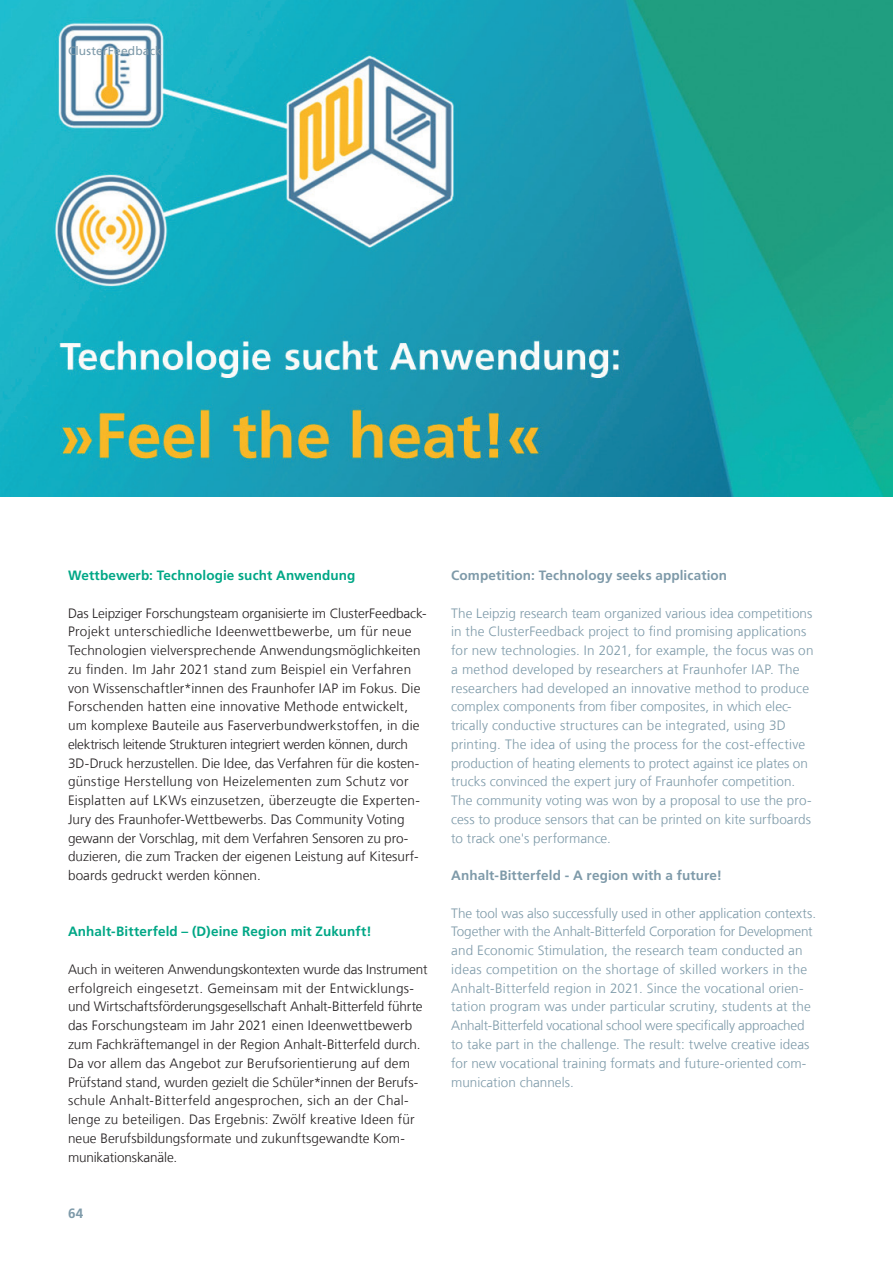
<style>
.page{position:relative;width:893px;height:1263px;background:#fff}
.page>*{position:absolute;margin:0;border:0;box-sizing:border-box;transform-origin:0 0}
.t1{font:300 13.5px/18.8px "Frutiger LT Com";letter-spacing:.01em;color:#231f20}
.t2{font:300 13.5px/18.8px "Frutiger LT Com";letter-spacing:.005em;color:#7e9aa9}
.t3{font:700 13.5px "Frutiger LT Com";letter-spacing:.01em;color:#00a786}
.t4{font:700 13.5px "Frutiger LT Com";letter-spacing:.01em;color:#7e9aa9}
.t5{font:12px "Frutiger LT Com";letter-spacing:.015em;color:#7e9aa9}
</style>
<div class="page">
<img style="left:0;top:0;width:893px;height:497px">
<p class="t5" style="left:68px;top:44px;width:95px">ClusterFeedback</p>
<p class="t3" style="left:68px;top:568px;width:289px">Wettbewerb: Technologie sucht Anwendung</p>
<p class="t1" style="left:68px;top:604px;width:360px">Das Leipziger Forschungsteam organisierte im ClusterFeedback-Projekt unterschiedliche Ideenwettbewerbe, um für neue Technologien vielversprechende Anwendungsmöglichkeiten zu finden. Im Jahr 2021 stand zum Beispiel ein Verfahren von Wissenschaftler*innen des Fraunhofer IAP im Fokus. Die Forschenden hatten eine innovative Methode entwickelt, um komplexe Bauteile aus Faserverbundwerkstoffen, in die elektrisch leitende Strukturen integriert werden können, durch 3D-Druck herzustellen. Die Idee, das Verfahren für die kosten&shy;günstige Herstellung von Heizelementen zum Schutz vor Eisplatten auf LKWs einzusetzen, überzeugte die Experten-Jury des Fraunhofer-Wettbewerbs. Das Community Voting gewann der Vorschlag, mit dem Verfahren Sensoren zu pro&shy;duzieren, die zum Tracken der eigenen Leistung auf Kitesurf&shy;boards gedruckt werden können.</p>
<p class="t3" style="left:68px;top:924px;width:305px">Anhalt-Bitterfeld – (D)eine Region mit Zukunft!</p>
<p class="t1" style="left:68px;top:960px;width:361px">Auch in weiteren Anwendungskontexten wurde das Instrument erfolgreich eingesetzt. Gemeinsam mit der Entwicklungs&shy;und Wirtschaftsförderungsgesellschaft Anhalt-Bitterfeld führte das Forschungsteam im Jahr 2021 einen Ideenwettbewerb zum Fachkräftemangel in der Region Anhalt-Bitterfeld durch.<br>Da vor allem das Angebot zur Berufsorientierung auf dem Prüfstand stand, wurden gezielt die Schüler*innen der Berufs&shy;schule Anhalt-Bitterfeld angesprochen, sich an der Chal&shy;lenge zu beteiligen. Das Ergebnis: Zwölf kreative Ideen für neue Berufsbildungsformate und zukunftsgewandte Kom&shy;munikationskanäle.</p>
<p class="t4" style="left:68px;top:1205px;width:17px">64</p>
<p class="t4" style="left:451px;top:567px;width:278px">Competition: Technology seeks application</p>
<p class="t2" style="left:451px;top:604px;width:364px">The Leipzig research team organized various idea competitions in the ClusterFeedback project to find promising applications for new technologies. In 2021, for example, the focus was on a method developed by researchers at Fraunhofer IAP. The researchers had developed an innovative method to produce complex components from fiber composites, in which elec&shy;trically conductive structures can be integrated, using 3D printing. The idea of using the process for the cost-effective production of heating elements to protect against ice plates on trucks convinced the expert jury of Fraunhofer competition.<br>The community voting was won by a proposal to use the pro&shy;cess to produce sensors that can be printed on kite surfboards to track one's performance.</p>
<p class="t4" style="left:451px;top:868px;width:272px">Anhalt-Bitterfeld - A region with a future!</p>
<p class="t2" style="left:451px;top:904px;width:366px">The tool was also successfully used in other application contexts.<br>Together with the Anhalt-Bitterfeld Corporation for Development and Economic Stimulation, the research team conducted an ideas competition on the shortage of skilled workers in the Anhalt-Bitterfeld region in 2021. Since the vocational orien&shy;tation program was under particular scrutiny, students at the Anhalt-Bitterfeld vocational school were specifically approached to take part in the challenge. The result: twelve creative ideas for new vocational training formats and future-oriented com&shy;munication channels.</p>
</div>
